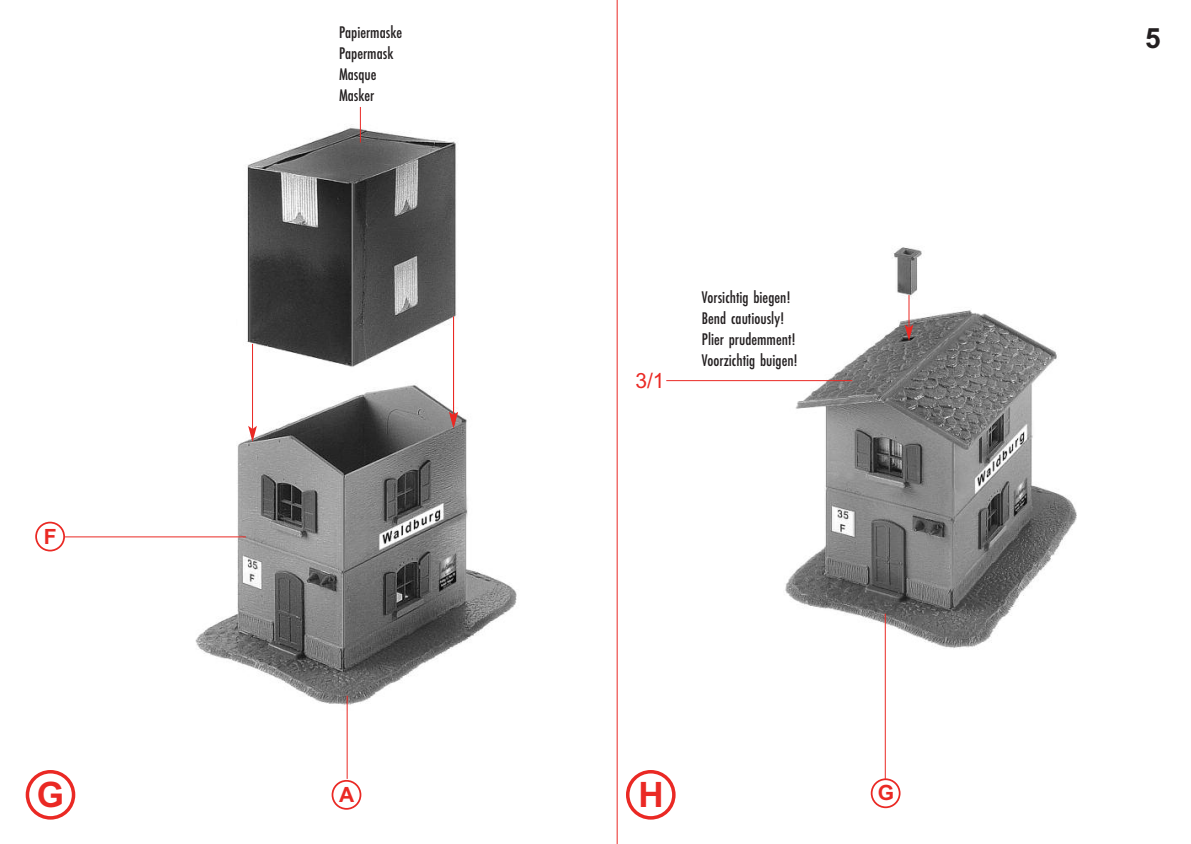
<style>
.page{position:relative;width:1191px;height:844px;background:#fff}
.page>*{position:absolute;margin:0;border:0;box-sizing:border-box;transform-origin:0 0}
.t1{font:700 35px "Arial";color:#ea2924}
.t2{font:700 28px "Arial";color:#231f20}
.t3{font:21px "Arial";color:#ea2924}
.t4{font:700 21px "Arial";color:#ea2924}
.t5{font:17.5px/21px "Futura EF Medium Con";color:#231f20}
</style>
<div class="page">
<img style="left:190px;top:111px;width:327px;height:601px">
<img style="left:783px;top:247px;width:293px;height:405px">
<hr style="left:617px;top:0;width:1px;height:843px;background:#ea2924">
<hr style="left:666px;top:380px;width:186px;height:1px;background:#ea2924">
<hr style="left:347px;top:695px;width:1px;height:83px;background:#ea2924">
<hr style="left:885px;top:613px;width:1px;height:165px;background:#ea2924">
<hr style="left:65px;top:536px;width:181px;height:1px;background:#ea2924">
<hr style="left:252px;top:344px;width:1px;height:85px;background:#ea2924">
<svg style="left:248px;top:425px;width:9px;height:17px"></svg>
<hr style="left:453px;top:316px;width:1px;height:99px;background:#ea2924">
<svg style="left:449px;top:412px;width:9px;height:16px"></svg>
<hr style="left:908px;top:295px;width:1px;height:32px;background:#ea2924">
<svg style="left:904px;top:324px;width:9px;height:16px"></svg>
<hr style="left:360px;top:107px;width:1px;height:35px;background:#ea2924">
<svg style="left:331px;top:779px;width:30px;height:30px"></svg>
<svg style="left:26px;top:770px;width:49px;height:49px"></svg>
<svg style="left:626px;top:770px;width:49px;height:49px"></svg>
<svg style="left:35px;top:521px;width:30px;height:30px"></svg>
<svg style="left:870px;top:778px;width:30px;height:30px"></svg>
<div style="left:700px;top:287px;width:114px;height:85px;background:#fff"></div>
<p class="t4" style="left:44px;top:524px;width:14px">F</p>
<p class="t5" style="left:339px;top:23px;width:65px">Papiermaske<br>Papermask<br>Masque<br>Masker</p>
<p class="t3" style="left:635px;top:368px;width:31px">3/1</p>
<p class="t5" style="left:702px;top:287px;width:98px">Vorsichtig biegen!<br>Bend cautiously!<br>Plier prudemment!<br>Voorzichtig buigen!</p>
<h1 class="t1" style="left:37px;top:774px;width:29px">G</h1>
<p class="t4" style="left:339px;top:782px;width:17px">A</p>
<h1 class="t1" style="left:638px;top:774px;width:27px">H</h1>
<p class="t4" style="left:877px;top:780px;width:18px">G</p>
<h2 class="t2" style="left:1145px;top:22px;width:17px">5</h2>
</div>
